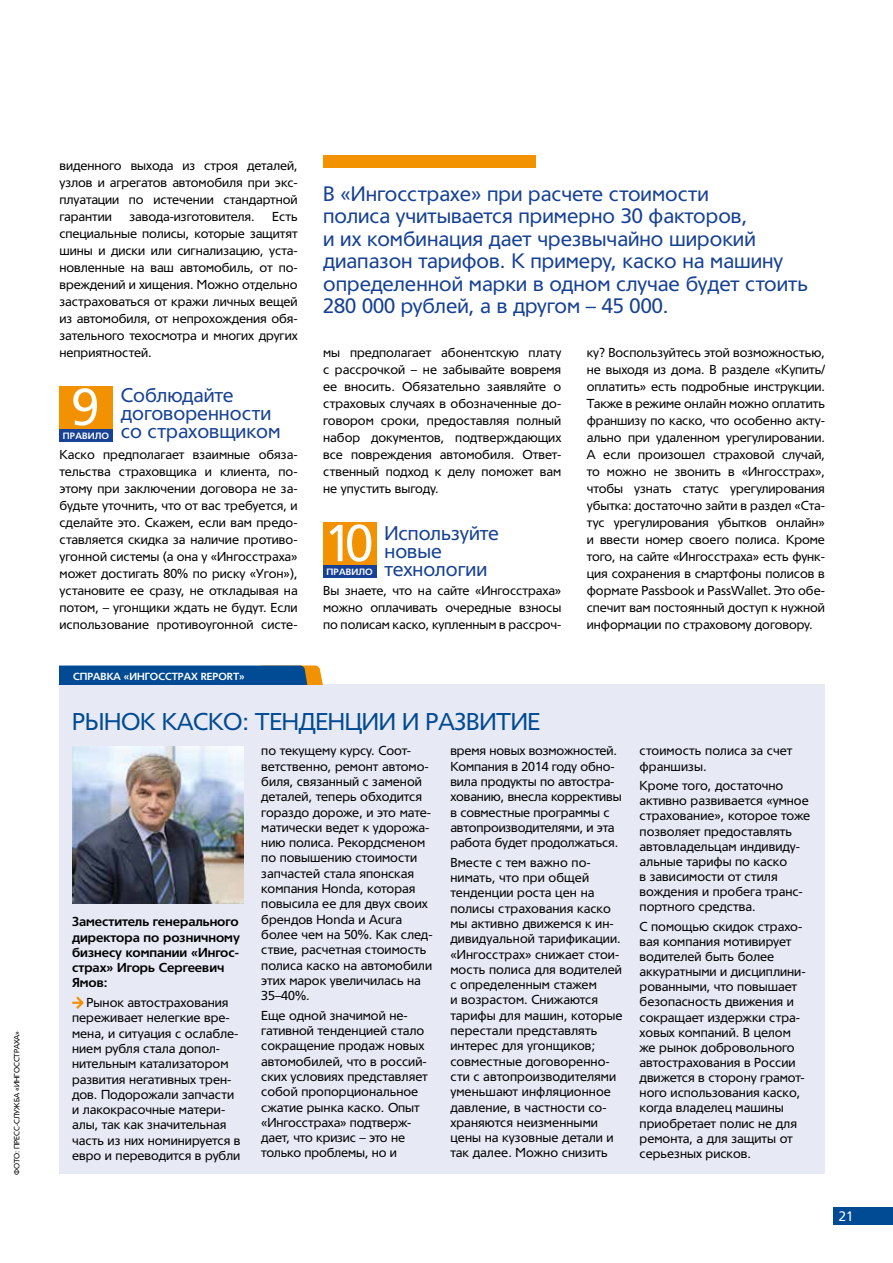
<style>
.page{position:relative;width:893px;height:1263px;background:#fff}
.page>*{position:absolute;margin:0;border:0;box-sizing:border-box;transform-origin:0 0}
.t1{font:51px "Tornado C";color:#fff}
.t2{font:23.85px "Tornado C";letter-spacing:-.01em;color:#004b93}
.t3{font:20.55px/22.5px "Tornado C";color:#164194}
.t4{font:19.5px/18px "Tornado C";color:#164194}
.t5{font:13.5px "Tornado C";color:#fff}
.t6{font:12.75px/15.3px "Tornado C";color:#000}
.t7{font:700 12.75px/15.3px "Tornado C";color:#000}
.t8{font:700 10.2px "Tornado C";color:#fff}
.t9{font:700 9px "Tornado C";letter-spacing:.02em;color:#fff}
.t10{font:7.5px "Tornado C";letter-spacing:-.01em;color:#000}
</style>
<div class="page">
<div style="left:833px;top:1208px;width:60px;height:17px;background:#004b93"></div>
<div style="left:323px;top:564px;width:54px;height:14px;background:#164194"></div>
<div style="left:323px;top:522px;width:54px;height:42px;background:#f39200"></div>
<div style="left:323px;top:155px;width:213px;height:13px;background:#f39200"></div>
<div style="left:60px;top:428px;width:53px;height:14px;background:#164194"></div>
<div style="left:60px;top:386px;width:53px;height:42px;background:#f39200"></div>
<div style="left:59px;top:684px;width:766px;height:489px;background:#e7e9f5"></div>
<svg style="left:59px;top:665px;width:264px;height:19px;background:#16558e"></svg>
<svg style="left:72px;top:997px;width:12px;height:12px"></svg>
<img style="left:72px;top:746px;width:171px;height:158px">
<p class="t10" style="left:13px;top:1175px;width:146px;rotate:-90deg">ФОТО: ПРЕСС-СЛУЖБА «ИНГОССТРАХА»</p>
<p class="t6" style="left:60px;top:157px;width:240px;line-height:17px;text-align:justify">виденного выхода из строя деталей, узлов и агрегатов автомобиля при экс&shy;плуатации по истечении стандартной гарантии</p>
<p class="t6" style="left:60px;top:208px;width:240px;line-height:17px;text-align:justify;text-indent:213px">Есть специальные полисы, которые защитят шины и диски или сигнализацию, уста&shy;новленные на ваш автомобиль, от по&shy;вреждений и хищения. Можно отдельно застраховаться от кражи личных вещей из автомобиля, от непрохождения обя&shy;зательного техосмотра и многих других неприятностей.</p>
<h3 class="t4" style="left:121px;top:386px;width:152px">Соблюдайте договоренности</h3>
<p class="t9" style="left:63px;top:431px;width:48px">ПРАВИЛО</p>
<p class="t6" style="left:129px;top:209px;width:127px">завода-изготовителя.</p>
<h1 class="t1" style="left:71px;top:380px;width:29px">9</h1>
<h3 class="t4" style="left:121px;top:422px;width:161px">со страховщиком</h3>
<p class="t6" style="left:60px;top:446px;width:240px;line-height:17px;text-align:justify">Каско предполагает взаимные обяза&shy;тельства страховщика и клиента, по&shy;этому при заключении договора не за&shy;будьте уточнить, что от вас требуется, и сделайте это. Скажем, если вам предо&shy;ставляется скидка за наличие противо&shy;угонной системы (а она у «Ингосстраха» может достигать 80% по риску «Угон»), установите ее сразу, не откладывая на потом, – угонщики ждать не будут. Если использование противоугонной систе-</p>
<p class="t3" style="left:323px;top:183px;width:486px">В «Ингосстрахе» при расчете стоимости<br>полиса учитывается примерно 30 факторов,<br>и их комбинация дает чрезвычайно широкий диапазон тарифов. К примеру, каско на машину определенной марки в одном случае будет стоить 280 000 рублей, а в другом – 45 000.</p>
<p class="t6" style="left:323px;top:344px;width:240px;line-height:17px;text-align:justify">мы предполагает абонентскую плату с рассрочкой – не забывайте вовремя ее вносить. Обязательно заявляйте о страховых случаях в обозначенные до&shy;говором сроки, предоставляя полный набор документов, подтверждающих все повреждения автомобиля. Ответ&shy;ственный подход к делу поможет вам не упустить выгоду.</p>
<h3 class="t4" style="left:384px;top:524px;width:116px">Используйте новые технологии</h3>
<h1 class="t1" style="left:324px;top:516px;width:50px">10</h1>
<p class="t9" style="left:326px;top:567px;width:48px">ПРАВИЛО</p>
<p class="t6" style="left:323px;top:583px;width:240px;line-height:17px;text-align:justify">Вы знаете, что на сайте «Ингосстраха» можно оплачивать очередные взносы по полисам каско, купленным в рассроч-</p>
<p class="t6" style="left:587px;top:344px;width:240px;line-height:17px;text-align:justify">ку? Воспользуйтесь этой возможностью, не выходя из дома. В разделе «Купить/ оплатить» есть подробные инструкции.<br>Также в режиме онлайн можно оплатить франшизу по каско, что особенно акту&shy;ально при удаленном урегулировании.<br>А если произошел страховой случай, то можно не звонить в «Ингосстрах», чтобы узнать статус урегулирования убытка: достаточно зайти в раздел «Ста&shy;тус урегулирования убытков онлайн» и ввести номер своего полиса. Кроме того, на сайте «Ингосстраха» есть функ&shy;ция сохранения в смартфоны полисов в формате Passbook и PassWallet. Это обе&shy;спечит вам постоянный доступ к нужной информации по страховому договору.</p>
<p class="t8" style="left:73px;top:671px;width:173px">СПРАВКА «ИНГОССТРАХ REPORT»</p>
<h2 class="t2" style="left:72px;top:709px;width:470px">РЫНОК КАСКО: ТЕНДЕНЦИИ И РАЗВИТИЕ</h2>
<p class="t7" style="left:72px;top:914px;width:169px">Заместитель генерального директора по розничному бизнесу компании «Ингос&shy;страх» Игорь Сергеевич<br>Ямов:</p>
<p class="t6" style="left:72px;top:995px;width:170px;text-indent:15px">Рынок автострахования переживает нелегкие вре&shy;мена, и ситуация с ослабле&shy;нием рубля стала допол&shy;нительным катализатором развития негативных трен&shy;дов. Подорожали запчасти и лакокрасочные матери&shy;алы, так как значительная часть из них номинируется в евро и переводится в рубли</p>
<p class="t6" style="left:261px;top:743px;width:173px">по текущему курсу. Соот&shy;ветственно, ремонт автомо&shy;биля, связанный с заменой деталей, теперь обходится гораздо дороже, и это мате&shy;матически ведет к удорожа&shy;нию полиса. Рекордсменом по повышению стоимости запчастей стала японская компания Honda, которая повысила ее для двух своих брендов Honda и Acura более чем на 50%. Как след&shy;ствие, расчетная стоимость полиса каско на автомобили этих марок увеличилась на<br>35–40%.</p>
<p class="t6" style="left:261px;top:1008px;width:168px">Еще одной значимой не&shy;гативной тенденцией стало сокращение продаж новых автомобилей, что в россий&shy;ских условиях представляет собой пропорциональное сжатие рынка каско. Опыт «Ингосстраха» подтверж&shy;дает, что кризис – это не только проблемы, но и</p>
<p class="t6" style="left:450px;top:743px;width:173px">время новых возможностей.<br>Компания в 2014 году обно&shy;вила продукты по автостра&shy;хованию, внесла коррективы в совместные программы с автопроизводителями, и эта работа будет продолжаться.</p>
<p class="t6" style="left:450px;top:855px;width:174px">Вместе с тем важно по&shy;нимать, что при общей тенденции роста цен на полисы страхования каско мы активно движемся к ин&shy;дивидуальной тарификации. «Ингосстрах» снижает стои&shy;мость полиса для водителей с определенным стажем<br>и возрастом. Снижаются тарифы для машин, которые перестали представлять интерес для угонщиков; совместные договоренно&shy;сти с автопроизводителями уменьшают инфляционное давление, в частности со&shy;храняются неизменными цены на кузовные детали и так далее. Можно снизить</p>
<p class="t6" style="left:640px;top:743px;width:154px">стоимость полиса за счет франшизы.</p>
<p class="t6" style="left:640px;top:778px;width:172px">Кроме того, достаточно активно развивается «умное страхование», которое тоже позволяет предоставлять автовладельцам индивиду&shy;альные тарифы по каско<br>в зависимости от стиля вождения и пробега транс&shy;портного средства.</p>
<p class="t6" style="left:640px;top:919px;width:168px">С помощью скидок страхо&shy;вая компания мотивирует водителей быть более аккуратными и дисциплини&shy;рованными, что повышает безопасность движения и сокращает издержки стра&shy;ховых компаний. В целом же рынок добровольного автострахования в России движется в сторону грамот&shy;ного использования каско, когда владелец машины приобретает полис не для ремонта, а для защиты от серьезных рисков.</p>
<p class="t5" style="left:839px;top:1209px;width:16px">21</p>
</div>
